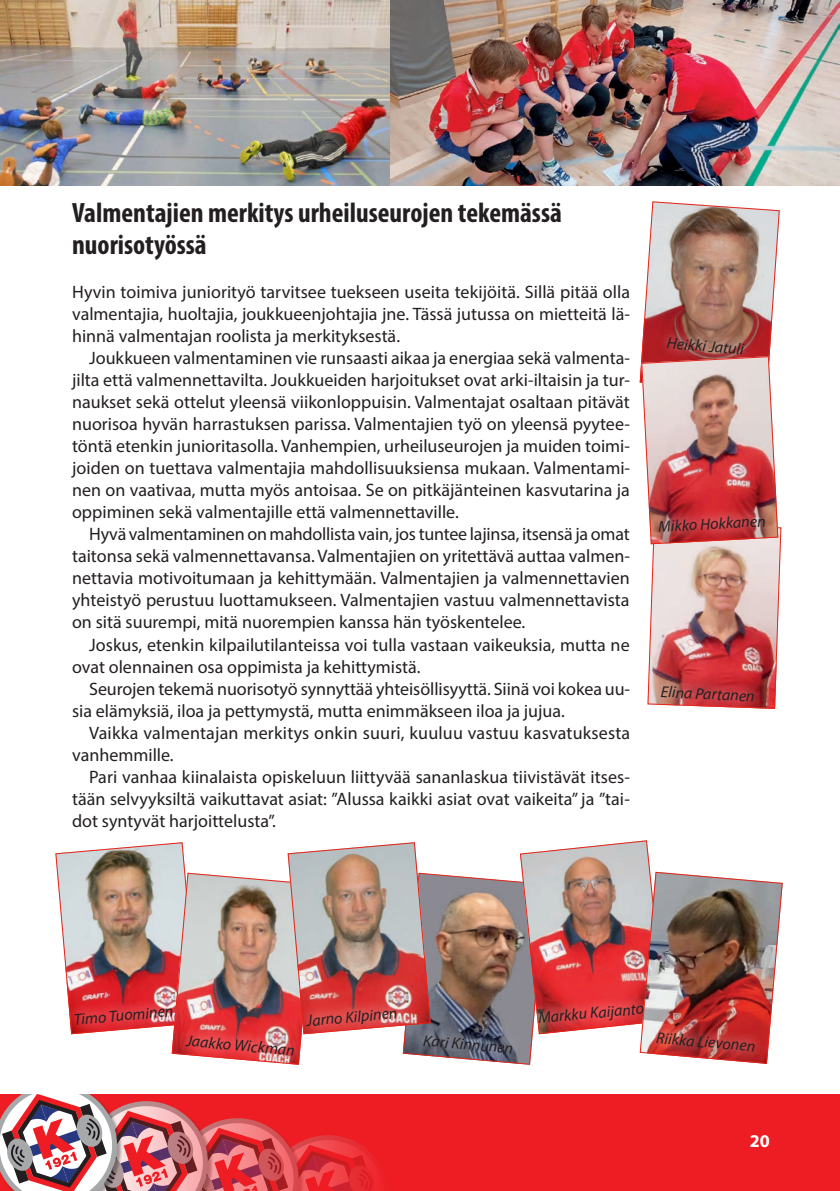
<style>
.page{position:relative;width:840px;height:1191px;background:#fff}
.page>*{position:absolute;margin:0;border:0;box-sizing:border-box;transform-origin:0 0}
.otsikko_uusi{font:700 condensed 28px/32px "Myriad Pro";color:#231f20}
.leipis_sis{font:18px/22px "Myriad Pro";color:#231f20;text-align:justify}
.leipis{font:18px/22px "Myriad Pro";color:#231f20;text-align:justify}
.t1{font:700 18px "Myriad Pro";color:#fff}
.Kuvateksti{font:italic 16px "Myriad Pro";color:#231f20}
</style>
<div class="page">
<div style="left:0;top:1094px;width:839px;height:97px;background:#ee1d23"></div>
<svg style="left:0;top:1094px;width:377px;height:97px"></svg>
<img style="left:0;top:0;width:839px;height:185px">
<img style="left:639px;top:201px;width:142px;height:508px">
<img style="left:55px;top:840px;width:727px;height:225px">
<p class="otsikko_uusi" style="left:72px;top:196px;width:491px">Valmentajien merkitys urheiluseurojen tekemässä nuorisotyössä</p>
<p class="leipis" style="left:72px;top:281px;width:559px">Hyvin toimiva juniorityö tarvitsee tuekseen useita tekijöitä. Sillä pitää olla valmentajia, huoltajia, joukkueenjohtajia jne. Tässä jutussa on mietteitä lä&shy;hinnä valmentajan roolista ja merkityksestä.</p>
<p class="leipis_sis" style="left:72px;top:347px;width:559px;text-indent:17px">Joukkueen valmentaminen vie runsaasti aikaa ja energiaa sekä valmenta&shy;jilta että valmennettavilta. Joukkueiden harjoitukset ovat arki-iltaisin ja tur&shy;naukset sekä ottelut yleensä viikonloppuisin. Valmentajat osaltaan pitävät nuorisoa hyvän harrastuksen parissa. Valmentajien työ on yleensä pyytee&shy;töntä etenkin junioritasolla. Vanhempien, urheiluseurojen ja muiden toimi&shy;joiden on tuettava valmentajia mahdollisuuksiensa mukaan. Valmentami&shy;nen on vaativaa, mutta myös antoisaa. Se on pitkäjänteinen kasvutarina ja oppiminen sekä valmentajille että valmennettaville.</p>
<p class="leipis_sis" style="left:72px;top:523px;width:559px;text-indent:17px">Hyvä valmentaminen on mahdollista vain, jos tuntee lajinsa, itsensä ja omat taitonsa sekä valmennettavansa. Valmentajien on yritettävä auttaa valmen&shy;nettavia motivoitumaan ja kehittymään. Valmentajien ja valmennettavien yhteistyö perustuu luottamukseen. Valmentajien vastuu valmennettavista on sitä suurempi, mitä nuorempien kanssa hän työskentelee.</p>
<p class="leipis_sis" style="left:72px;top:633px;width:559px;text-indent:17px">Joskus, etenkin kilpailutilanteissa voi tulla vastaan vaikeuksia, mutta ne ovat olennainen osa oppimista ja kehittymistä.</p>
<p class="leipis_sis" style="left:72px;top:677px;width:559px;text-indent:17px">Seurojen tekemä nuorisotyö synnyttää yhteisöllisyyttä. Siinä voi kokea uu&shy;sia elämyksiä, iloa ja pettymystä, mutta enimmäkseen iloa ja jujua.</p>
<p class="leipis_sis" style="left:72px;top:721px;width:559px;text-indent:17px">Vaikka valmentajan merkitys onkin suuri, kuuluu vastuu kasvatuksesta vanhemmille.</p>
<p class="leipis_sis" style="left:72px;top:765px;width:559px;text-indent:17px">Pari vanhaa kiinalaista opiskeluun liittyvää sananlaskua tiivistävät itses&shy;tään selvyyksiltä vaikuttavat asiat: ”Alussa kaikki asiat ovat vaikeita” ja ”tai&shy;dot syntyvät harjoittelusta”.</p>
<p class="Kuvateksti" style="left:667px;top:333px;width:79px;rotate:5deg">Heikki Jatuli</p>
<p class="Kuvateksti" style="left:657px;top:516px;width:109px;rotate:-3deg">Mikko Hokkanen</p>
<p class="Kuvateksti" style="left:661px;top:681px;width:95px;rotate:3deg">Elina Partanen</p>
<p class="Kuvateksti" style="left:73px;top:1009px;width:101px;rotate:-5deg">Timo Tuominen</p>
<p class="Kuvateksti" style="left:187px;top:1030px;width:111px;rotate:5deg">Jaakko Wickman</p>
<p class="Kuvateksti" style="left:305px;top:1010px;width:93px;rotate:-5deg">Jarno Kilpinen</p>
<p class="Kuvateksti" style="left:424px;top:1030px;width:92px;rotate:5deg">Kari Kinnunen</p>
<p class="Kuvateksti" style="left:537px;top:1007px;width:108px;rotate:-5deg">Markku Kaijanto</p>
<p class="Kuvateksti" style="left:656px;top:1027px;width:101px;rotate:5deg">Riikka Lievonen</p>
<p class="t1" style="left:749px;top:1128px;width:21px">20</p>
</div>
